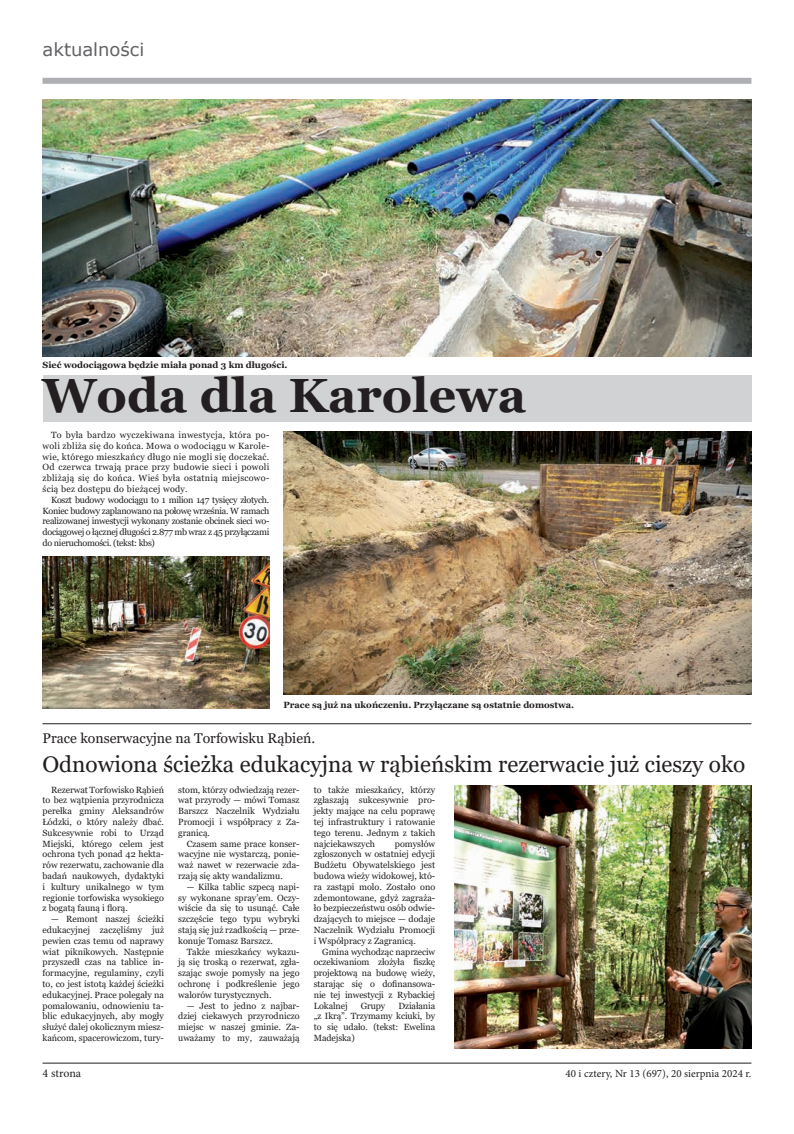
<style>
.page{position:relative;width:794px;height:1134px;background:#fff}
.page>*{position:absolute;margin:0;border:0;box-sizing:border-box;transform-origin:0 0}
.t1{font:700 48px "Georgia";color:#231f20}
.t2{font:22.6px "Georgia";color:#231f20}
.t3{font:18px "Verdana";color:#636366}
.t4{font:14px "Georgia";color:#231f20}
.t5{font:12px "Minion Pro";letter-spacing:-.005em;color:#231f20}
.t6{font:11px "Minion Pro";color:#231f20}
.t7{font:9px/10.8px "Georgia";color:#231f20;text-align:justify}
.t8{font:700 9px "Georgia";color:#231f20}
</style>
<div class="page">
<hr style="left:43px;top:1063px;width:708px;height:1px;background:#231f20">
<div style="left:43px;top:78px;width:708px;height:6px;background:#aeafb3"></div>
<div style="left:43px;top:376px;width:708px;height:46px;background:#d1d2d4"></div>
<img style="left:43px;top:99px;width:708px;height:257px">
<img style="left:283px;top:431px;width:468px;height:263px">
<img style="left:43px;top:556px;width:226px;height:152px">
<hr style="left:43px;top:723px;width:708px;height:1px;background:#231f20">
<img style="left:454px;top:786px;width:297px;height:262px">
<h3 class="t3" style="left:43px;top:37px;width:103px">aktualności</h3>
<p class="t8" style="left:43px;top:359px;width:246px">Sieć wodociągowa będzie miała ponad 3 km długości.</p>
<h1 class="t1" style="left:43px;top:364px;width:485px">Woda dla Karolewa</h1>
<p class="t7" style="left:43px;top:430px;width:228px;text-indent:9px">To była bardzo wyczekiwana inwestycja, która po&shy;woli zbliża się do końca. Mowa o wodociągu w Karole&shy;wie, którego mieszkańcy długo nie mogli się doczekać.<br>Od czerwca trwają prace przy budowie sieci i powoli zbliżają się do końca. Wieś była ostatnią miejscowo&shy;ścią bez dostępu do bieżącej wody.</p>
<p class="t7" style="left:43px;top:494px;width:228px;text-indent:9px">Koszt budowy wodociągu to 1 milion 147 tysięcy złotych.<br>Koniec budowy zaplanowano na połowę września. W ramach realizowanej inwestycji wykonany zostanie obcinek sieci wo&shy;dociągowej o łącznej długości 2.877 mb wraz z 45 przyłączami do nieruchomości. (tekst: kbs)</p>
<p class="t8" style="left:283px;top:699px;width:292px">Prace są już na ukończeniu. Przyłączane są ostatnie domostwa.</p>
<h3 class="t4" style="left:43px;top:729px;width:274px">Prace konserwacyjne na Torfowisku Rąbień.</h3>
<h2 class="t2" style="left:43px;top:750px;width:704px">Odnowiona ścieżka edukacyjna w rąbieńskim rezerwacie już cieszy oko</h2>
<p class="t7" style="left:43px;top:784px;width:123px;text-indent:9px">Rezerwat Torfowisko Rąbień to bez wątpienia przyrodnicza perełka gminy Aleksandrów Łódzki, o który należy dbać.<br>Sukcesywnie robi to Urząd Miejski, którego celem jest ochrona tych ponad 42 hekta&shy;rów rezerwatu, zachowanie dla badań naukowych, dydaktyki i kultury unikalnego w tym regionie torfowiska wysokiego z bogatą fauną i florą.</p>
<p class="t7" style="left:43px;top:914px;width:123px;text-indent:9px">— Remont naszej ścieżki edukacyjnej zaczęliśmy już pewien czas temu od naprawy wiat piknikowych. Następnie przyszedł czas na tablice in&shy;formacyjne, regulaminy, czyli to, co jest istotą każdej ścieżki edukacyjnej. Prace polegały na pomalowaniu, odnowieniu ta&shy;blic edukacyjnych, aby mogły służyć dalej okolicznym miesz&shy;kańcom, spacerowiczom, tury-</p>
<p class="t7" style="left:178px;top:784px;width:123px">stom, którzy odwiedzają rezer&shy;wat przyrody — mówi Tomasz Barszcz Naczelnik Wydziału Promocji i współpracy z Za&shy;granicą.</p>
<p class="t7" style="left:178px;top:838px;width:123px;text-indent:9px">Czasem same prace konser&shy;wacyjne nie wystarczą, ponie&shy;waż nawet w rezerwacie zda&shy;rzają się akty wandalizmu.</p>
<p class="t7" style="left:178px;top:881px;width:123px;text-indent:9px">— Kilka tablic szpecą napi&shy;sy wykonane spray’em. Oczy&shy;wiście da się to usunąć. Całe szczęście tego typu wybryki stają się już rzadkością — prze&shy;konuje Tomasz Barszcz.</p>
<p class="t7" style="left:178px;top:946px;width:123px;text-indent:9px">Także mieszkańcy wykazu&shy;ją się troską o rezerwat, zgła&shy;szając swoje pomysły na jego ochronę i podkreślenie jego walorów turystycznych.</p>
<p class="t7" style="left:178px;top:1000px;width:123px;text-indent:9px">— Jest to jedno z najbar&shy;dziej ciekawych przyrodniczo miejsc w naszej gminie. Za&shy;uważamy to my, zauważają</p>
<p class="t7" style="left:314px;top:784px;width:123px">to także mieszkańcy, którzy zgłaszają sukcesywnie pro&shy;jekty mające na celu poprawę tej infrastruktury i ratowanie tego terenu. Jednym z takich najciekawszych</p>
<p class="t7" style="left:314px;top:838px;width:123px;text-indent:81px">pomysłów zgłoszonych w ostatniej edycji Budżetu Obywatelskiego jest budowa wieży widokowej, któ&shy;ra zastąpi molo. Zostało ono zdemontowane, gdyż zagraża&shy;ło bezpieczeństwu osób odwie&shy;dzających to miejsce — dodaje Naczelnik Wydziału Promocji i Współpracy z Zagranicą.</p>
<p class="t7" style="left:314px;top:946px;width:123px;text-indent:9px">Gmina wychodząc naprzeciw oczekiwaniom złożyła fiszkę projektową na budowę wieży, starając się o dofinansowa&shy;nie tej inwestycji z Rybackiej Lokalnej</p>
<p class="t7" style="left:314px;top:1000px;width:123px;text-indent:85px">Działania „z Ikrą”. Trzymamy kciuki, by to się udało. (tekst: Ewelina Madejska)</p>
<p class="t7" style="left:361px;top:1000px;width:26px">Grupy</p>
<h3 class="t5" style="left:43px;top:1065px;width:40px">4 strona</h3>
<p class="t6" style="left:565px;top:1066px;width:187px">40 i cztery, Nr 13 (697), 20 sierpnia 2024 r.</p>
</div>
